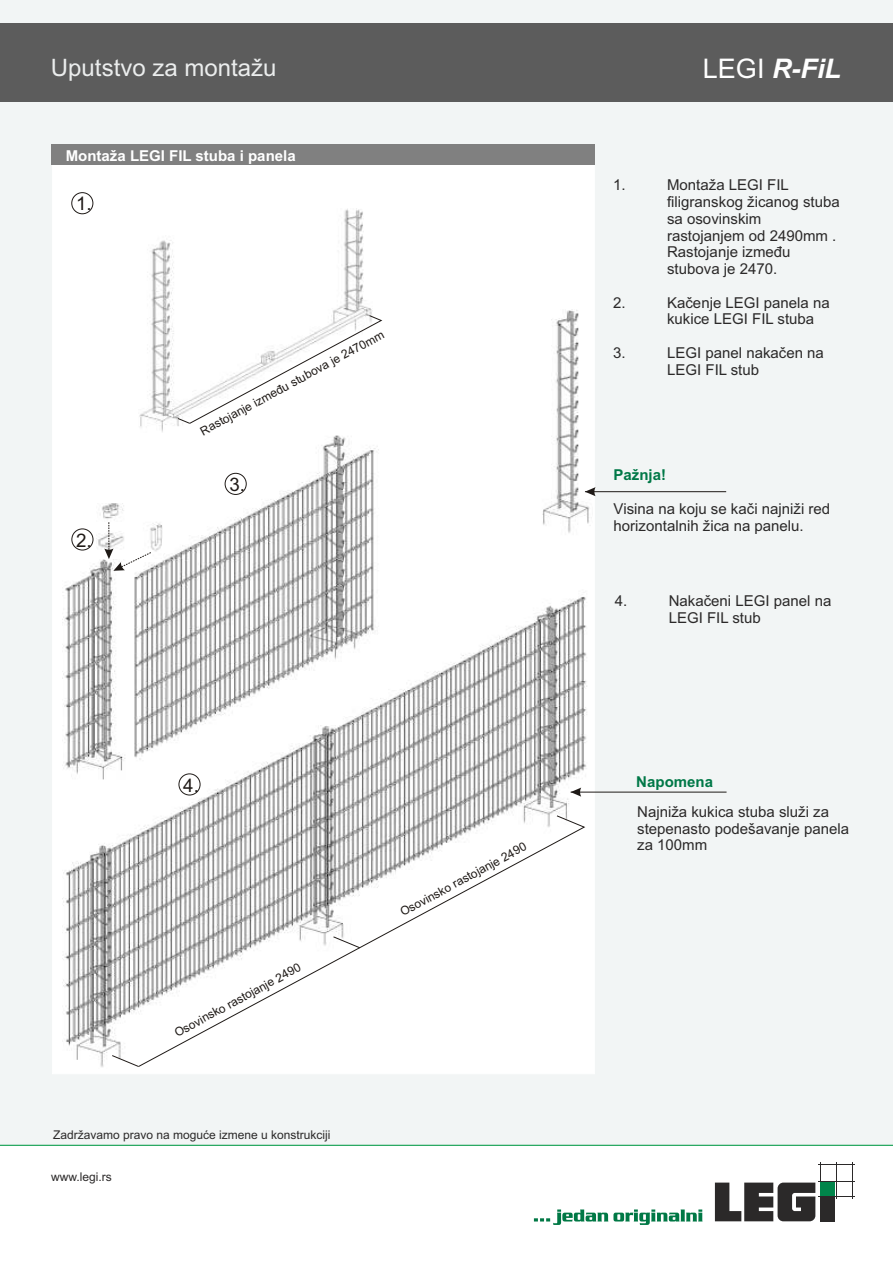
<style>
.page{position:relative;width:893px;height:1262px;background:#fff}
.page>*{position:absolute;margin:0;border:0;box-sizing:border-box;transform-origin:0 0}
.t1{font:italic 700 27px "Arial";color:#fff}
.t2{font:24px "Arial";color:#ebeded}
.t3{font:18.75px "Arial";color:#1f1a17}
.t4{font:15px/16.8px "Arial";color:#2b2929}
.t5{font:700 15px "Arial";color:#fff}
.t6{font:700 15px "Arial";color:#007847}
.t7{font:12px "Arial";color:#1f1a17}
.t8{font:12px "Arial";color:#2b2929}
.s1{font-weight:400;font-style:normal}
</style>
<div class="page">
<div style="left:0;top:0;width:893px;height:1144px;background:#f2f5f5"></div>
<hr style="left:0;top:1144px;width:893px;height:1px;background:#009945">
<div style="left:819px;top:1196px;width:15px;height:25px;background:#2b2929"></div>
<hr style="left:818px;top:1196px;width:36px;height:1px;background:#2b2929">
<svg style="left:715px;top:1162px;width:106px;height:59px"></svg>
<div style="left:819px;top:1182px;width:15px;height:13px;background:#00854a"></div>
<hr style="left:818px;top:1180px;width:36px;height:1px;background:#2b2929">
<hr style="left:851px;top:1162px;width:1px;height:36px;background:#2b2929">
<hr style="left:835px;top:1162px;width:1px;height:36px;background:#2b2929">
<hr style="left:818px;top:1164px;width:36px;height:1px;background:#2b2929">
<svg style="left:534px;top:1209px;width:168px;height:15px"></svg>
<div style="left:0;top:24px;width:893px;height:78px;background:#5c5c5c"></div>
<div style="left:52px;top:165px;width:542px;height:909px;background:#fff"></div>
<img style="left:63px;top:309px;width:529px;height:760px">
<div style="left:71px;top:528px;width:22px;height:22px;border:1px solid #1f1a17;border-radius:50%"></div>
<div style="left:71px;top:192px;width:22px;height:22px;border:1px solid #1f1a17;border-radius:50%"></div>
<div style="left:179px;top:773px;width:21px;height:22px;border:1px solid #1f1a17;border-radius:50%"></div>
<svg style="left:112px;top:1055px;width:26px;height:12px"></svg>
<svg style="left:138px;top:815px;width:447px;height:252px"></svg>
<hr style="left:585px;top:491px;width:141px;height:1px;background:#1f1a17">
<svg style="left:585px;top:487px;width:10px;height:9px"></svg>
<hr style="left:570px;top:792px;width:156px;height:1px;background:#1f1a17">
<svg style="left:570px;top:787px;width:11px;height:9px"></svg>
<img style="left:96px;top:503px;width:66px;height:55px">
<img style="left:138px;top:208px;width:236px;height:224px">
<div style="left:225px;top:473px;width:21px;height:22px;border:1px solid #1f1a17;border-radius:50%"></div>
<svg style="left:178px;top:315px;width:204px;height:109px"></svg>
<svg style="left:104px;top:522px;width:47px;height:49px"></svg>
<div style="left:52px;top:144px;width:543px;height:21px;background:#808080"></div>
<h2 class="t2" style="left:51px;top:59px;width:227px">Uputstvo za montažu</h2>
<p class="t5" style="left:66px;top:150px;width:231px">Montaža LEGI FIL stuba i panela</p>
<p class="t3" style="left:76px;top:197px;width:17px">1.</p>
<p class="t3" style="left:76px;top:533px;width:17px">2.</p>
<p class="t7" style="left:199px;top:427px;width:208px;rotate:-28deg">Rastojanje između stubova je 2470mm</p>
<p class="t3" style="left:229px;top:477px;width:17px">3.</p>
<p class="t3" style="left:183px;top:778px;width:17px">4.</p>
<p class="t7" style="left:173px;top:1029px;width:143px;rotate:-28deg">Osovinsko rastojanje 2490</p>
<p class="t8" style="left:53px;top:1129px;width:279px">Zadržavamo pravo na moguće izmene u konstrukciji</p>
<p class="t8" style="left:51px;top:1172px;width:62px">www.legi.rs</p>
<p class="t7" style="left:399px;top:908px;width:143px;rotate:-28deg">Osovinsko rastojanje 2490</p>
<h1 class="t1" style="left:703px;top:59px;width:140px"><span class="s1">LEGI</span> R-FiL</h1>
<p class="t4" style="left:613px;top:178px;width:14px">1.</p>
<p class="t4" style="left:667px;top:178px;width:174px">Montaža LEGI FIL filigranskog žicanog stuba sa osovinskim rastojanjem od 2490mm .<br>Rastojanje između stubova je 2470.</p>
<p class="t4" style="left:613px;top:295px;width:14px">2.</p>
<p class="t4" style="left:667px;top:295px;width:164px">Kačenje LEGI panela na kukice LEGI FIL stuba</p>
<p class="t4" style="left:613px;top:345px;width:14px">3.</p>
<p class="t4" style="left:667px;top:345px;width:158px">LEGI panel nakačen na<br>LEGI FIL stub</p>
<p class="t6" style="left:613px;top:469px;width:54px">Pažnja!</p>
<p class="t4" style="left:613px;top:501px;width:218px">Visina na koju se kači najniži red horizontalnih žica na panelu.</p>
<p class="t4" style="left:614px;top:594px;width:14px">4.</p>
<p class="t4" style="left:668px;top:594px;width:164px">Nakačeni LEGI panel na<br>LEGI FIL stub</p>
<p class="t6" style="left:636px;top:776px;width:78px">Napomena</p>
<p class="t4" style="left:637px;top:804px;width:213px">Najniža kukica stuba služi za stepenasto podešavanje panela za 100mm</p>
</div>
